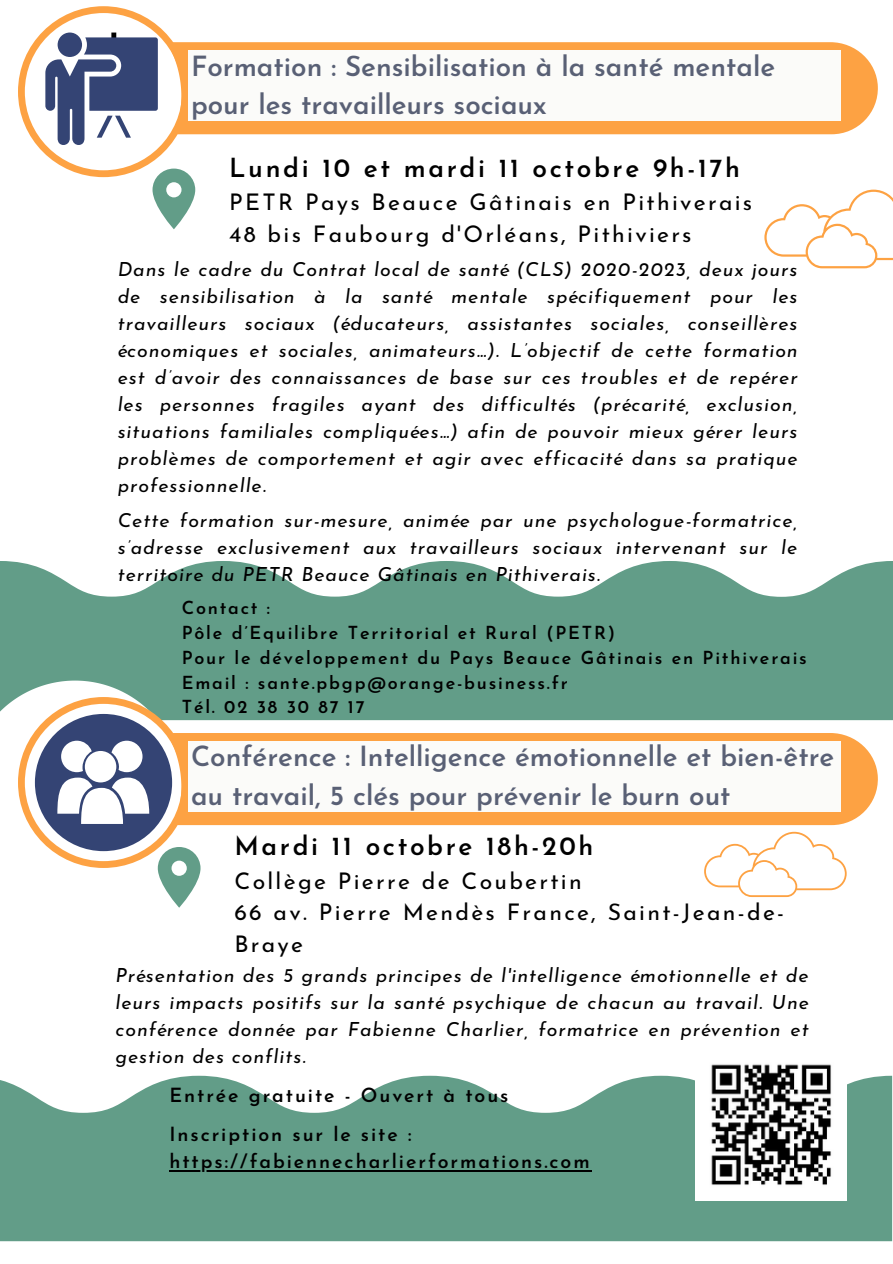
<style>
.page{position:relative;width:893px;height:1264px;background:#fff}
.page>*{position:absolute;margin:0;border:0;box-sizing:border-box;transform-origin:0 0}
.t1{font:600 27.75px/38.2px "Josefin Sans";color:#596075}
.t2{font:600 26.25px "Josefin Sans";letter-spacing:.1em;color:#000}
.t3{font:22.95px/31.5px "Josefin Sans";letter-spacing:.1em;color:#000}
.t4{font:italic 19.5px/27px "Josefin Sans";letter-spacing:.05em;color:#000;text-align:justify}
.t5{font:600 19.5px/39px "Josefin Sans";letter-spacing:.1em;color:#000}
.t6{font:600 18px/24.9px "Josefin Sans";letter-spacing:.1em;color:#000}
</style>
<div class="page">
<svg style="left:195px;top:42px;width:683px;height:92px;background:#fda84f"></svg>
<div style="left:189px;top:50px;width:651px;height:71px;background:#fbfbf9"></div>
<svg style="left:764px;top:190px;width:128px;height:78px"></svg>
<svg style="left:0;top:561px;width:892px;height:159px;background:#73a795"></svg>
<svg style="left:18px;top:6px;width:177px;height:223px"></svg>
<div style="left:200px;top:733px;width:678px;height:92px;background:#fda243"></div>
<div style="left:189px;top:741px;width:651px;height:71px;background:#fbfbf9"></div>
<svg style="left:704px;top:831px;width:142px;height:66px"></svg>
<svg style="left:0;top:680px;width:200px;height:227px"></svg>
<svg style="left:0;top:1075px;width:892px;height:166px;background:#71a693"></svg>
<hr style="left:169px;top:1169px;width:422px;height:2px;background:#000">
<img style="left:695px;top:1064px;width:151px;height:136px">
<h1 class="t1" style="left:191px;top:50px;width:585px">Formation : Sensibilisation à la santé mentale pour les travailleurs sociaux</h1>
<h2 class="t2" style="left:229px;top:157px;width:512px">Lundi 10 et mardi 11 octobre 9h-17h</h2>
<p class="t3" style="left:229px;top:189px;width:524px">PETR Pays Beauce Gâtinais en Pithiverais<br>48 bis Faubourg d'Orléans, Pithiviers</p>
<p class="t4" style="left:118px;top:257px;width:681px">Dans le cadre du Contrat local de santé (CLS) 2020-2023, deux jours de sensibilisation à la santé mentale spécifiquement pour les travailleurs sociaux (éducateurs, assistantes sociales, conseillères économiques et sociales, animateurs…). L’objectif de cette formation est d’avoir des connaissances de base sur ces troubles et de repérer les personnes fragiles ayant des difficultés (précarité, exclusion, situations familiales compliquées…) afin de pouvoir mieux gérer leurs problèmes de comportement et agir avec efficacité dans sa pratique professionnelle.</p>
<p class="t4" style="left:118px;top:508px;width:681px">Cette formation sur-mesure, animée par une psychologue-formatrice, s’adresse exclusivement aux travailleurs sociaux intervenant sur le territoire du PETR Beauce Gâtinais en Pithiverais.</p>
<p class="t6" style="left:182px;top:597px;width:626px">Contact :<br>Pôle d’Equilibre Territorial et Rural (PETR)<br>Pour le développement du Pays Beauce Gâtinais en Pithiverais Email : sante.pbgp@orange-business.fr<br>Tél. 02 38 30 87 17</p>
<h1 class="t1" style="left:191px;top:740px;width:644px">Conférence : Intelligence émotionnelle et bien-être au travail, 5 clés pour prévenir le burn out</h1>
<h2 class="t2" style="left:234px;top:835px;width:360px">Mardi 11 octobre 18h-20h</h2>
<p class="t3" style="left:234px;top:867px;width:551px">Collège Pierre de Coubertin<br>66 av. Pierre Mendès France, Saint-Jean-de-<br>Braye</p>
<p class="t4" style="left:115px;top:964px;width:695px">Présentation des 5 grands principes de l'intelligence émotionnelle et de leurs impacts positifs sur la santé psychique de chacun au travail. Une conférence donnée par Fabienne Charlier, formatrice en prévention et gestion des conflits.</p>
<p class="t5" style="left:169px;top:1077px;width:340px">Entrée gratuite - Ouvert à tous<br>Inscription sur le site :</p>
<p class="t5" style="left:169px;top:1143px;width:422px">https://fabiennecharlierformations.com</p>
</div>
